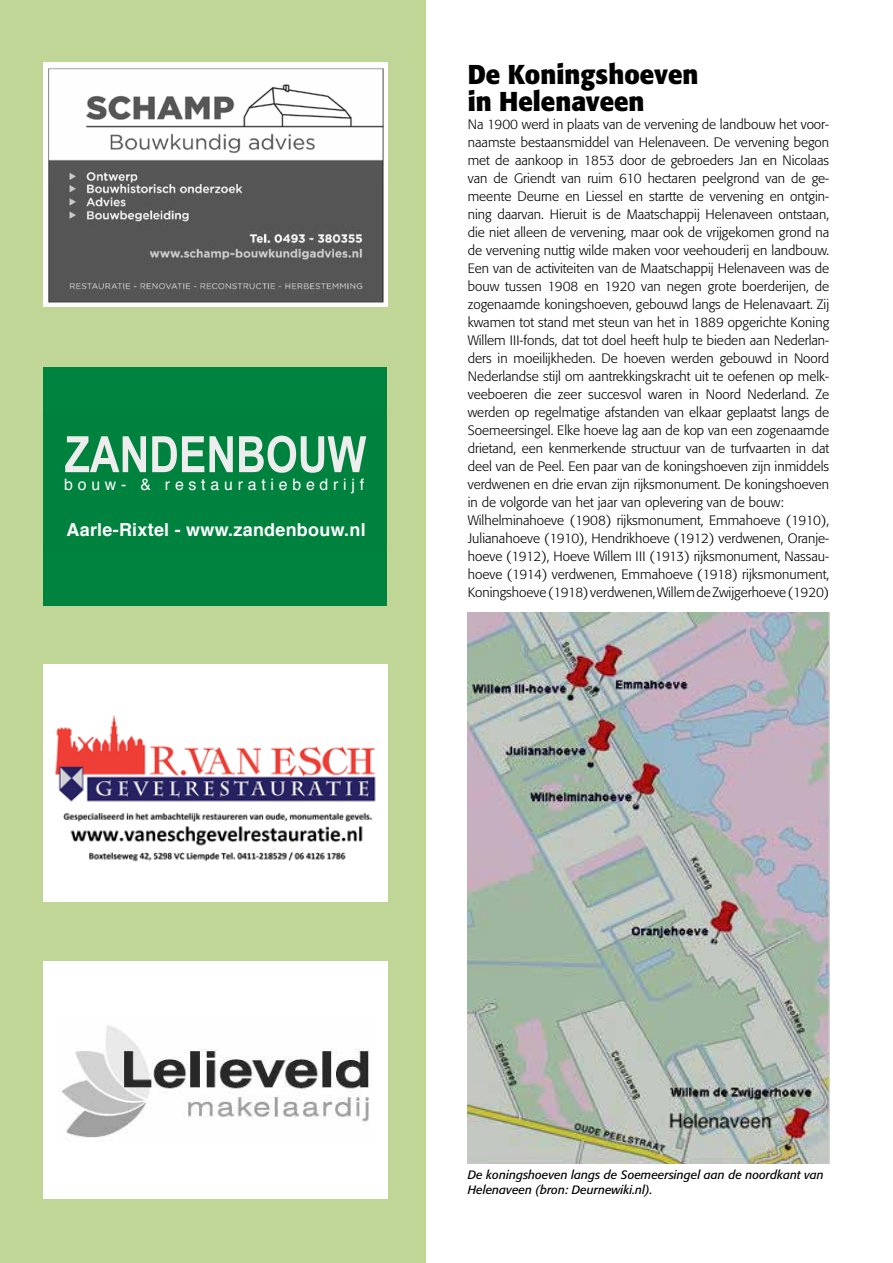
<style>
.page{position:relative;width:893px;height:1263px;background:#fff}
.page>*{position:absolute;margin:0;border:0;box-sizing:border-box;transform-origin:0 0}
.t1{font:700 27px/27px "Formata";color:#000;scale:.95 1}
.t2{font:700 18px "Helvetica";letter-spacing:.015em;color:#fff}
.t3{font:15.9px "Helvetica";letter-spacing:.3em;color:#fff}
.t4{font:300 13.5px/18px "Formata";color:#000}
.t5{font:italic 12px/14.4px "Formata";color:#000}
</style>
<div class="page">
<div style="left:0;top:0;width:425px;height:1263px;background:#c0d697"></div>
<div style="left:43px;top:63px;width:345px;height:244px;background:#fff"></div>
<img style="left:48px;top:68px;width:336px;height:235px">
<div style="left:43px;top:664px;width:345px;height:237px;background:#fff"></div>
<img style="left:55px;top:715px;width:321px;height:147px">
<div style="left:43px;top:961px;width:345px;height:238px;background:#fff"></div>
<img style="left:62px;top:1025px;width:307px;height:113px">
<div style="left:44px;top:368px;width:343px;height:238px;background:#00833e"></div>
<svg style="left:65px;top:436px;width:81px;height:36px"></svg>
<svg style="left:152px;top:436px;width:81px;height:36px"></svg>
<svg style="left:239px;top:436px;width:127px;height:37px"></svg>
<img style="left:468px;top:612px;width:361px;height:551px">
<p class="t3" style="left:64px;top:472px;width:302px">bouw- &amp; restauratiebedrijf</p>
<h2 class="t2" style="left:67px;top:515px;width:301px">Aarle-Rixtel - www.zandenbouw.nl</h2>
<h1 class="t1" style="left:468px;top:61px;width:244px">De Koningshoeven in Helenaveen</h1>
<p class="t4" style="left:468px;top:115px;width:363px">Na 1900 werd in plaats van de vervening de landbouw het voor&shy;naamste bestaansmiddel van Helenaveen. De vervening begon met de aankoop in 1853 door de gebroeders Jan en Nicolaas van de Griendt van ruim 610 hectaren peelgrond van de ge&shy;meente Deurne en Liessel en startte de vervening en ontgin&shy;ning daarvan. Hieruit is de Maatschappij Helenaveen ontstaan, die niet alleen de vervening, maar ook de vrijgekomen grond na de vervening nuttig wilde maken voor veehouderij en landbouw.<br>Een van de activiteiten van de Maatschappij Helenaveen was de bouw tussen 1908 en 1920 van negen grote boerderijen, de zogenaamde koningshoeven, gebouwd langs de Helenavaart. Zij kwamen tot stand met steun van het in 1889 opgerichte Koning Willem III-fonds, dat tot doel heeft hulp te bieden aan Nederlan&shy;ders in moeilijkheden. De hoeven werden gebouwd in Noord Nederlandse stijl om aantrekkingskracht uit te oefenen op melk&shy;veeboeren die zeer succesvol waren in Noord Nederland. Ze werden op regelmatige afstanden van elkaar geplaatst langs de Soemeersingel. Elke hoeve lag aan de kop van een zogenaamde drietand, een kenmerkende structuur van de turfvaarten in dat deel van de Peel. Een paar van de koningshoeven zijn inmiddels verdwenen en drie ervan zijn rijksmonument. De koningshoeven in de volgorde van het jaar van oplevering van de bouw:<br>Wilhelminahoeve (1908) rijksmonument, Emmahoeve (1910), Julianahoeve (1910), Hendrikhoeve (1912) verdwenen, Oranje&shy;hoeve (1912), Hoeve Willem III (1913) rijksmonument, Nassau&shy;hoeve (1914) verdwenen, Emmahoeve (1918) rijksmonument, Koningshoeve (1918) verdwenen, Willem de Zwijgerhoeve (1920)</p>
<p class="t5" style="left:468px;top:1168px;width:358px">De koningshoeven langs de Soemeersingel aan de noordkant van<br>Helenaveen (bron: Deurnewiki.nl).</p>
</div>
